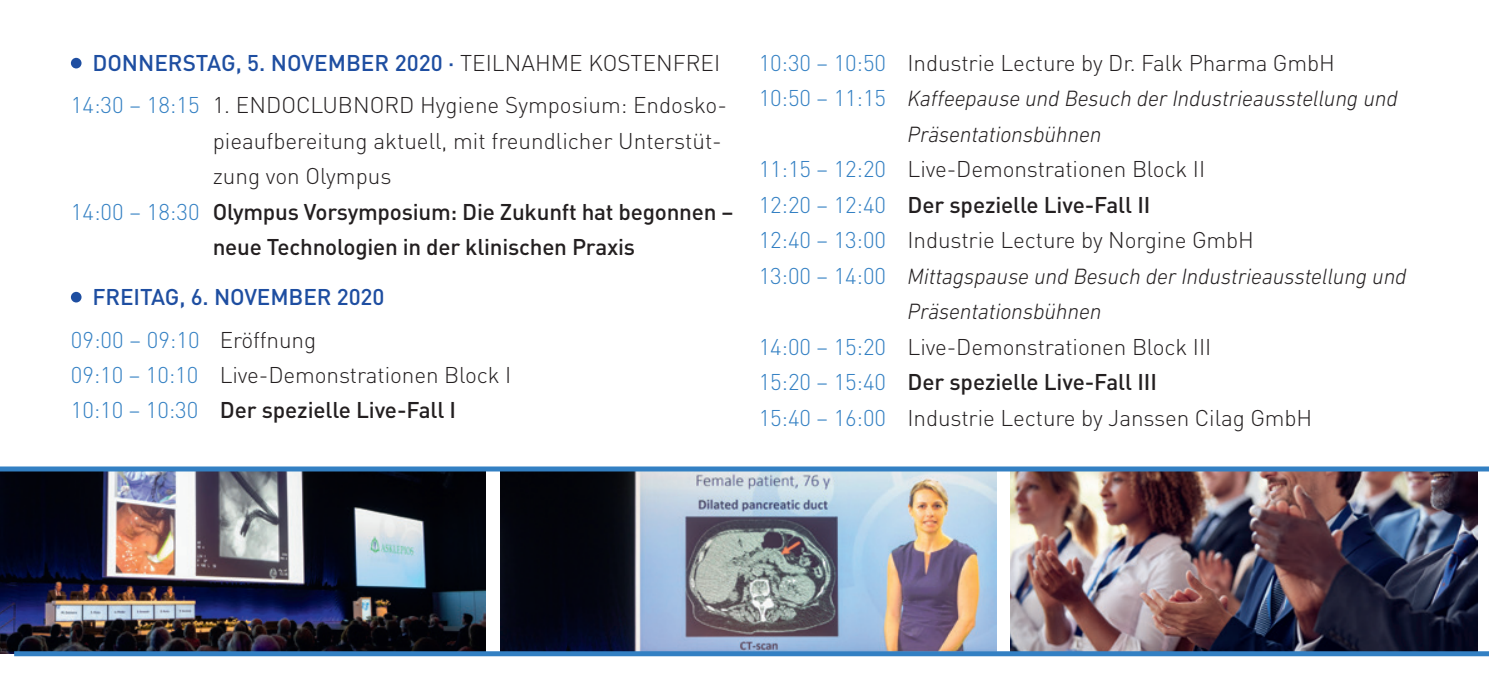
<style>
.page{position:relative;width:1489px;height:695px;background:#fff}
.page>*{position:absolute;margin:0;border:0;box-sizing:border-box;transform-origin:0 0}
.t1{font:300 22.5px/35.5px "DIN";letter-spacing:-.005em;color:#231f20}
.t2{font:italic 300 22.5px/35.5px "DIN Next LT Pro";letter-spacing:-.005em;color:#231f20}
.t3{font:500 22.5px "DIN";letter-spacing:-.01em;color:#231f20}
.t4{font:500 22.5px/42.5px "DIN";letter-spacing:-.005em;color:#1e4ea1}
.s1{font-weight:500;color:#1e4ea1}
.s2{color:#3380c3}
.s3{font-weight:300;color:#3380c3}
.s4{font-weight:300;color:#231f20}
.s5{font-weight:500}
.s6{font-family:"DIN";font-style:normal;color:#3380c3}
</style>
<div class="page">
<img style="left:1010px;top:471px;width:467px;height:180px">
<img style="left:0;top:471px;width:485px;height:182px">
<img style="left:500px;top:471px;width:496px;height:180px">
<div style="left:71px;top:58px;width:10px;height:10px;background:#1e4ea1;border-radius:50%"></div>
<div style="left:71px;top:292px;width:10px;height:10px;background:#1e4ea1;border-radius:50%"></div>
<div style="left:14px;top:651px;width:1474px;height:5px;background:#3380c3"></div>
<div style="left:0;top:466px;width:1488px;height:5px;background:#3380c3"></div>
<p class="t1" style="left:71px;top:41px;width:657px;line-height:42.5px;text-indent:21px"><span class="s1">DONNERSTAG, 5. NOVEMBER 2020 ·</span> TEILNAHME KOSTENFREI<br><span class="s2">14:30 – 18:15</span> 1. ENDOCLUBNORD Hygiene Symposium: Endosko-</p>
<p class="t1" style="left:213px;top:123px;width:510px">pieaufbereitung aktuell, mit freundlicher Unterstüt-</p>
<p class="t1" style="left:213px;top:158px;width:180px">zung von Olympus</p>
<p class="t3" style="left:71px;top:197px;width:664px"><span class="s3">14:00 – 18:30</span> Olympus Vorsymposium: Die Zukunft hat begonnen –</p>
<p class="t3" style="left:213px;top:233px;width:424px">neue Technologien in der klinischen Praxis</p>
<p class="t4" style="left:71px;top:275px;width:315px;text-indent:21px">FREITAG, 6. NOVEMBER 2020<br><span class="s3">09:00 – 09:10</span> <span class="s4">Eröffnung</span></p>
<p class="t1" style="left:71px;top:357px;width:442px"><span class="s2">09:10 – 10:10</span> Live-Demonstrationen Block I<br><span class="s2">10:10 – 10:30</span> <span class="s5">Der spezielle Live-Fall I</span></p>
<p class="t1" style="left:758px;top:45px;width:577px"><span class="s2">10:30 – 10:50</span> Industrie Lecture by Dr. Falk Pharma GmbH</p>
<p class="t2" style="left:907px;top:81px;width:491px;text-indent:-149px"><span class="s6">10:50 – 11:15</span> Kaffeepause und Besuch der Industrieausstellung und<br>Präsentationsbühnen</p>
<p class="t1" style="left:758px;top:151px;width:497px"><span class="s2">11:15 – 12:20</span> Live-Demonstrationen Block II<br><span class="s2">12:20 – 12:40</span> <span class="s5">Der spezielle Live-Fall II<br></span><span class="s2">12:40 – 13:00</span> Industrie Lecture by Norgine GmbH</p>
<p class="t2" style="left:907px;top:258px;width:500px;text-indent:-149px"><span class="s6">13:00 – 14:00</span> Mittagspause und Besuch der Industrieausstellung und<br>Präsentationsbühnen</p>
<p class="t1" style="left:758px;top:328px;width:555px"><span class="s2">14:00 – 15:20</span> Live-Demonstrationen Block III<br><span class="s2">15:20 – 15:40</span> <span class="s5">Der spezielle Live-Fall III<br></span><span class="s2">15:40 – 16:00</span> Industrie Lecture by Janssen Cilag GmbH</p>
</div>
